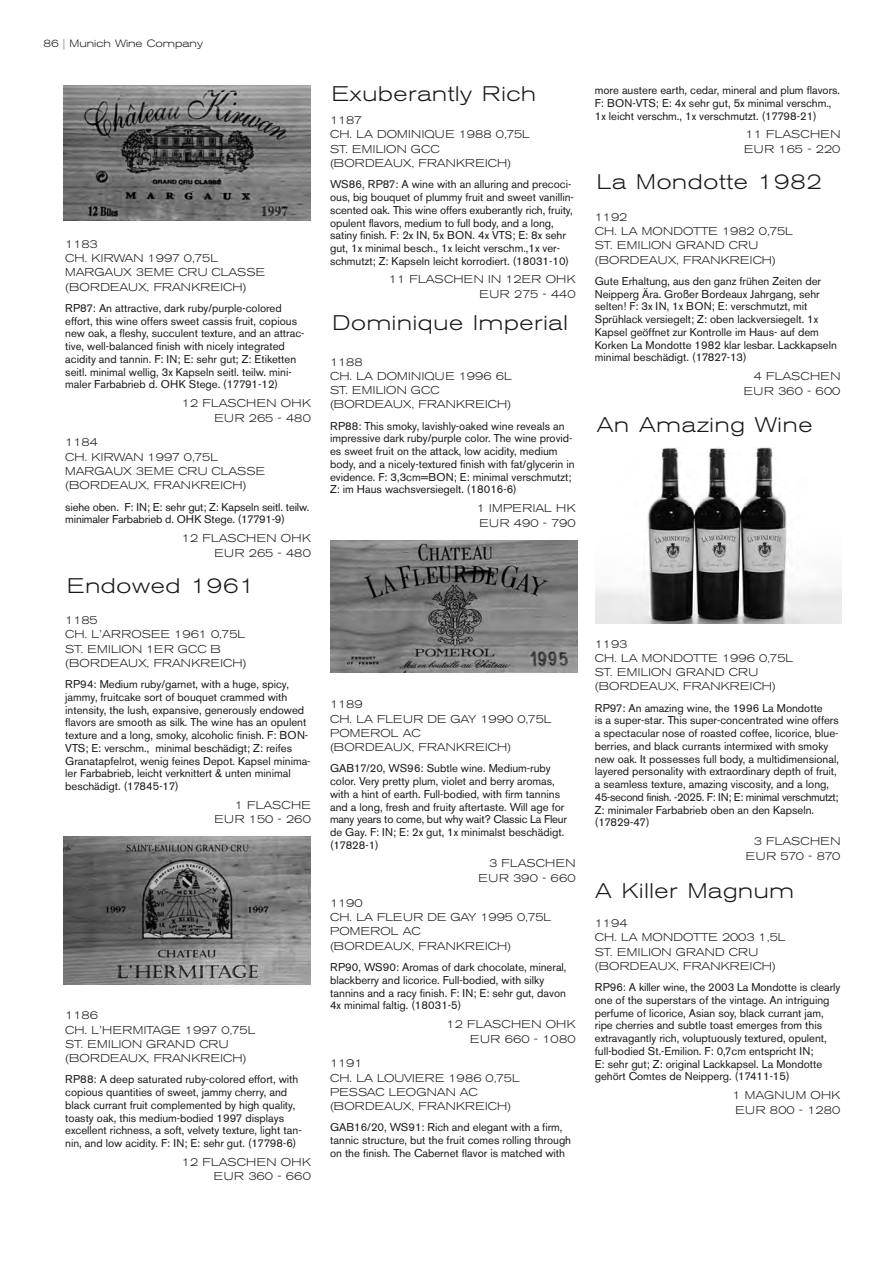
<style>
.page{position:relative;width:893px;height:1263px;background:#fff}
.page>*{position:absolute;margin:0;border:0;box-sizing:border-box;transform-origin:0 0}
.t1{font:300 expanded 21px "Akzidenz Grotesk BE";letter-spacing:.035em;color:#191919}
.t2{font:11.25px/12.8px "Akzidenz Grotesk BE";color:#191919}
.t3{font:300 expanded 11.25px/14.2px "Akzidenz Grotesk BE";letter-spacing:.015em;color:#191919}
.t4{font:300 expanded 10.5px "Akzidenz Grotesk BE";color:#191919}
.s1{color:#757575}
</style>
<div class="page">
<img style="left:595px;top:448px;width:247px;height:176px">
<img style="left:64px;top:85px;width:246px;height:136px">
<img style="left:331px;top:541px;width:246px;height:131px">
<img style="left:64px;top:837px;width:246px;height:147px">
<p class="t4" style="left:43px;top:40px;width:161px">86 <span class="s1">|</span> Munich Wine Company</p>
<p class="t3" style="left:65px;top:238px;width:201px">1183<br>CH. KIRWAN 1997 0,75L<br>MARGAUX 3EME CRU CLASSE (BORDEAUX, FRANKREICH)</p>
<p class="t2" style="left:65px;top:303px;width:241px">RP87: An attractive, dark ruby/purple-colored effort, this wine offers sweet cassis fruit, copious new oak, a fleshy, succulent texture, and an attrac&shy;tive, well-balanced finish with nicely integrated acidity and tannin. F: IN; E: sehr gut; Z: Etiketten seitl. minimal wellig, 3x Kapseln seitl. teilw. mini&shy;maler Farbabrieb d. OHK Stege. (17791-12)</p>
<p class="t3" style="left:182px;top:396px;width:131px;line-height:14.7px;text-align:right">12 FLASCHEN OHK<br>EUR 265 - 480</p>
<p class="t3" style="left:65px;top:436px;width:201px">1184<br>CH. KIRWAN 1997 0,75L<br>MARGAUX 3EME CRU CLASSE (BORDEAUX, FRANKREICH)</p>
<p class="t2" style="left:65px;top:501px;width:246px">siehe oben. F: IN; E: sehr gut; Z: Kapseln seitl. teilw. minimaler Farbabrieb d. OHK Stege. (17791-9)</p>
<p class="t3" style="left:182px;top:531px;width:131px;line-height:14.7px;text-align:right">12 FLASCHEN OHK<br>EUR 265 - 480</p>
<h1 class="t1" style="left:67px;top:579px;width:189px">Endowed 1961</h1>
<p class="t3" style="left:65px;top:614px;width:183px">1185<br>CH. L’ARROSEE 1961 0,75L<br>ST. EMILION 1ER GCC B (BORDEAUX, FRANKREICH)</p>
<p class="t2" style="left:65px;top:679px;width:247px">RP94: Medium ruby/garnet, with a huge, spicy, jammy, fruitcake sort of bouquet crammed with intensity, the lush, expansive, generously endowed flavors are smooth as silk. The wine has an opulent texture and a long, smoky, alcoholic finish. F: BON-VTS; E: verschm., minimal beschädigt; Z: reifes Granatapfelrot, wenig feines Depot. Kapsel minima&shy;ler Farbabrieb, leicht verknittert &amp; unten minimal beschädigt. (17845-17)</p>
<p class="t3" style="left:214px;top:798px;width:98px;line-height:14.7px;text-align:right">1 FLASCHE<br>EUR 150 - 260</p>
<p class="t3" style="left:65px;top:1009px;width:192px">1186<br>CH. L’HERMITAGE 1997 0,75L<br>ST. EMILION GRAND CRU (BORDEAUX, FRANKREICH)</p>
<p class="t2" style="left:65px;top:1074px;width:238px">RP88: A deep saturated ruby-colored effort, with copious quantities of sweet, jammy cherry, and black currant fruit complemented by high quality, toasty oak, this medium-bodied 1997 displays excellent richness, a soft, velvety texture, light tan&shy;nin, and low acidity. F: IN; E: sehr gut. (17798-6)</p>
<p class="t3" style="left:182px;top:1155px;width:131px;line-height:14.7px;text-align:right">12 FLASCHEN OHK<br>EUR 360 - 660</p>
<h1 class="t1" style="left:332px;top:87px;width:206px">Exuberantly Rich</h1>
<p class="t3" style="left:330px;top:114px;width:201px">1187<br>CH. LA DOMINIQUE 1988 0,75L<br>ST. EMILION GCC<br>(BORDEAUX, FRANKREICH)</p>
<p class="t2" style="left:330px;top:179px;width:245px">WS86, RP87: A wine with an alluring and precoci&shy;ous, big bouquet of plummy fruit and sweet vanillin&shy;scented oak. This wine offers exuberantly rich, fruity, opulent flavors, medium to full body, and a long, satiny finish. F: 2x IN, 5x BON. 4x VTS; E: 8x sehr gut, 1x minimal besch., 1x leicht verschm.,1x ver - schmutzt; Z: Kapseln leicht korrodiert. (18031-10)</p>
<p class="t3" style="left:389px;top:273px;width:188px;line-height:14.7px;text-align:right">11 FLASCHEN IN 12ER OHK<br>EUR 275 - 440</p>
<h1 class="t1" style="left:332px;top:315px;width:237px">Dominique Imperial</h1>
<p class="t3" style="left:330px;top:356px;width:183px">1188<br>CH. LA DOMINIQUE 1996 6L<br>ST. EMILION GCC (BORDEAUX, FRANKREICH)</p>
<p class="t2" style="left:330px;top:421px;width:246px">RP88: This smoky, lavishly-oaked wine reveals an impressive dark ruby/purple color. The wine provi d&shy;es sweet fruit on the attack, low acidity, medium body, and a nicely-textured finish with fat/glycerin in evidence. F: 3,3cm=BON; E: minimal verschmutzt; Z: im Haus wachsversiegelt. (18016-6)</p>
<p class="t3" style="left:477px;top:502px;width:100px;line-height:14.7px">1 IMPERIAL HK<br>EUR 490 - 790</p>
<p class="t2" style="left:595px;top:85px;width:247px">more austere earth, cedar, mineral and plum flavors.<br>F: BON-VTS; E: 4x sehr gut, 5x minimal verschm.,<br>1x leicht verschm., 1x verschmutzt. (17798-21)</p>
<p class="t3" style="left:744px;top:128px;width:98px;line-height:14.7px">11 FLASCHEN<br>EUR 165 - 220</p>
<h1 class="t1" style="left:597px;top:175px;width:227px">La Mondotte 1982</h1>
<p class="t3" style="left:595px;top:211px;width:200px">1192<br>CH. LA MONDOTTE 1982 0,75L<br>ST. EMILION GRAND CRU (BORDEAUX, FRANKREICH)</p>
<p class="t2" style="left:595px;top:276px;width:244px">Gute Erhaltung, aus den ganz frühen Zeiten der Neipperg Ära. Großer Bordeaux Jahrgang, sehr selten! F: 3x IN, 1x BON; E: verschmutzt, mit Sprühlack versiegelt; Z: oben lackversiegelt. 1x Kapsel geöffnet zur Kontrolle im Haus- auf dem Korken La Mondotte 1982 klar lesbar. Lackkapseln minimal beschädigt. (17827-13)</p>
<p class="t3" style="left:744px;top:370px;width:98px;line-height:14.7px;text-align:right">4 FLASCHEN<br>EUR 360 - 600</p>
<h1 class="t1" style="left:597px;top:418px;width:217px">An Amazing Wine</h1>
<p class="t3" style="left:330px;top:698px;width:223px">1189<br>CH. LA FLEUR DE GAY 1990 0,75L<br>POMEROL AC<br>(BORDEAUX, FRANKREICH)</p>
<p class="t2" style="left:330px;top:763px;width:238px">GAB17/20, WS96: Subtle wine. Medium-ruby color. Very pretty plum, violet and berry aromas, with a hint of earth. Full-bodied, with firm tannins and a long, fresh and fruity aftertaste. Will age for many years to come, but why wait? Classic La Fleur de Gay. F: IN; E: 2x gut, 1x minimalst beschädigt. (17828-1)</p>
<p class="t3" style="left:479px;top:857px;width:99px;line-height:14.7px;text-align:right">3 FLASCHEN<br>EUR 390 - 660</p>
<p class="t3" style="left:330px;top:897px;width:223px">1190<br>CH. LA FLEUR DE GAY 1995 0,75L<br>POMEROL AC<br>(BORDEAUX, FRANKREICH)</p>
<p class="t2" style="left:330px;top:962px;width:238px">RP90, WS90: Aromas of dark chocolate, mineral, blackberry and licorice. Full-bodied, with silky tannins and a racy finish. F: IN; E: sehr gut, davon 4x minimal faltig. (18031-5)</p>
<p class="t3" style="left:447px;top:1017px;width:131px;line-height:14.7px;text-align:right">12 FLASCHEN OHK<br>EUR 660 - 1080</p>
<p class="t3" style="left:330px;top:1057px;width:191px">1191<br>CH. LA LOUVIERE 1986 0,75L<br>PESSAC LEOGNAN AC (BORDEAUX, FRANKREICH)</p>
<p class="t2" style="left:330px;top:1122px;width:243px">GAB16/20, WS91: Rich and elegant with a firm, tannic structure, but the fruit comes rolling through on the finish. The Cabernet flavor is matched with</p>
<p class="t3" style="left:595px;top:637px;width:200px">1193<br>CH. LA MONDOTTE 1996 0,75L<br>ST. EMILION GRAND CRU (BORDEAUX, FRANKREICH)</p>
<p class="t2" style="left:595px;top:702px;width:246px">RP97: An amazing wine, the 1996 La Mondotte<br>is a super-star. This super-concentrated wine offers a spectacular nose of roasted coffee, licorice, blue&shy;berries, and black currants intermixed with smoky new oak. It possesses full body, a multidimensional, layered personality with extraordinary depth of fruit, a seamless texture, amazing viscosity, and a long, 45-second finish. -2025. F: IN; E: minimal verschmutzt; Z: minimaler Farbabrieb oben an den Kapseln. (17829-47)</p>
<p class="t3" style="left:746px;top:834px;width:96px;line-height:14.7px;text-align:right">3 FLASCHEN<br>EUR 570 - 870</p>
<h1 class="t1" style="left:595px;top:883px;width:200px">A Killer Magnum</h1>
<p class="t3" style="left:595px;top:917px;width:192px">1194<br>CH. LA MONDOTTE 2003 1,5L<br>ST. EMILION GRAND CRU (BORDEAUX, FRANKREICH)</p>
<p class="t2" style="left:595px;top:982px;width:247px">RP96: A killer wine, the 2003 La Mondotte is clearly one of the superstars of the vintage. An intriguing perfume of licorice, Asian soy, black currant jam, ripe cherries and subtle toast emerges from this extravagantly rich, voluptuously textured, opulent, full-bodied St.-Emilion. F: 0,7cm entspricht IN;<br>E: sehr gut; Z: original Lackkapsel. La Mondotte gehört Comtes de Neipperg. (17411-15)</p>
<p class="t3" style="left:732px;top:1089px;width:110px;line-height:14.7px">1 MAGNUM OHK<br>EUR 800 - 1280</p>
</div>
